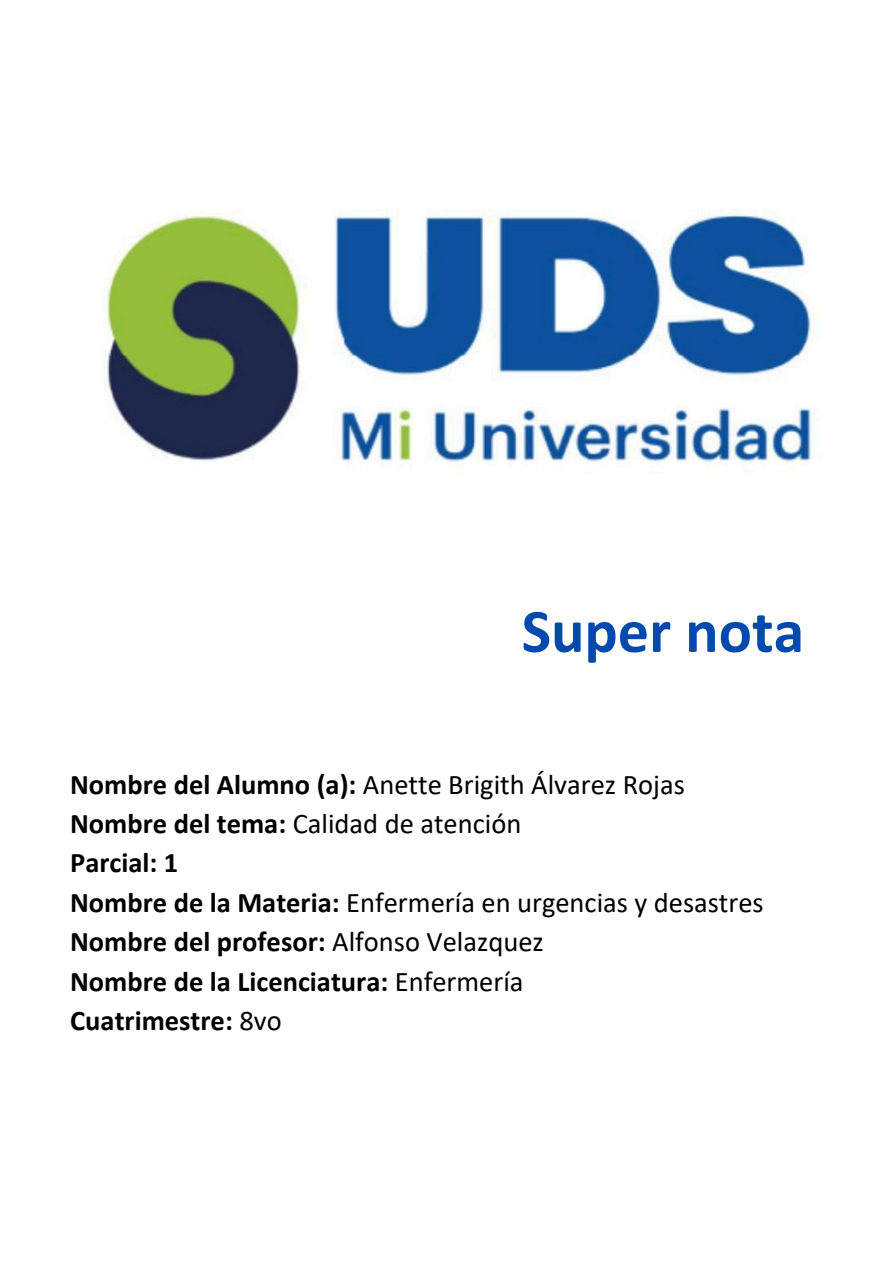
<style>
.page{position:relative;width:894px;height:1264px;background:#fff}
.page>*{position:absolute;margin:0;border:0;box-sizing:border-box;transform-origin:0 0}
.t1{font:700 62.1px "Calibri";color:#004aad}
.t2{font:28.5px "Calibri";color:#000}
.t3{font:700 28.5px "Calibri";color:#000}
.s1{font-weight:700}
.s2{font-weight:400}
</style>
<div class="page">
<img style="left:105px;top:212px;width:708px;height:250px">
<p class="t1" style="left:521px;top:605px;width:284px">Super nota</p>
<h1 class="t2" style="left:70px;top:772px;width:616px"><span class="s1">Nombre del Alumno (a):</span> Anette Brigith Álvarez Rojas</h1>
<p class="t2" style="left:70px;top:811px;width:452px"><span class="s1">Nombre del tema:</span> Calidad de atención</p>
<p class="t3" style="left:70px;top:851px;width:110px">Parcial: 1</p>
<p class="t2" style="left:70px;top:890px;width:695px"><span class="s1">Nombre de la Materia:</span> Enfermería en urgencias y desastres</p>
<p class="t3" style="left:70px;top:929px;width:475px">Nombre del profesor: <span class="s2">Alfonso Velazquez</span></p>
<p class="t3" style="left:70px;top:969px;width:455px">Nombre de la Licenciatura: <span class="s2">Enfermería</span></p>
<p class="t3" style="left:70px;top:1008px;width:213px">Cuatrimestre: <span class="s2">8vo</span></p>
</div>
